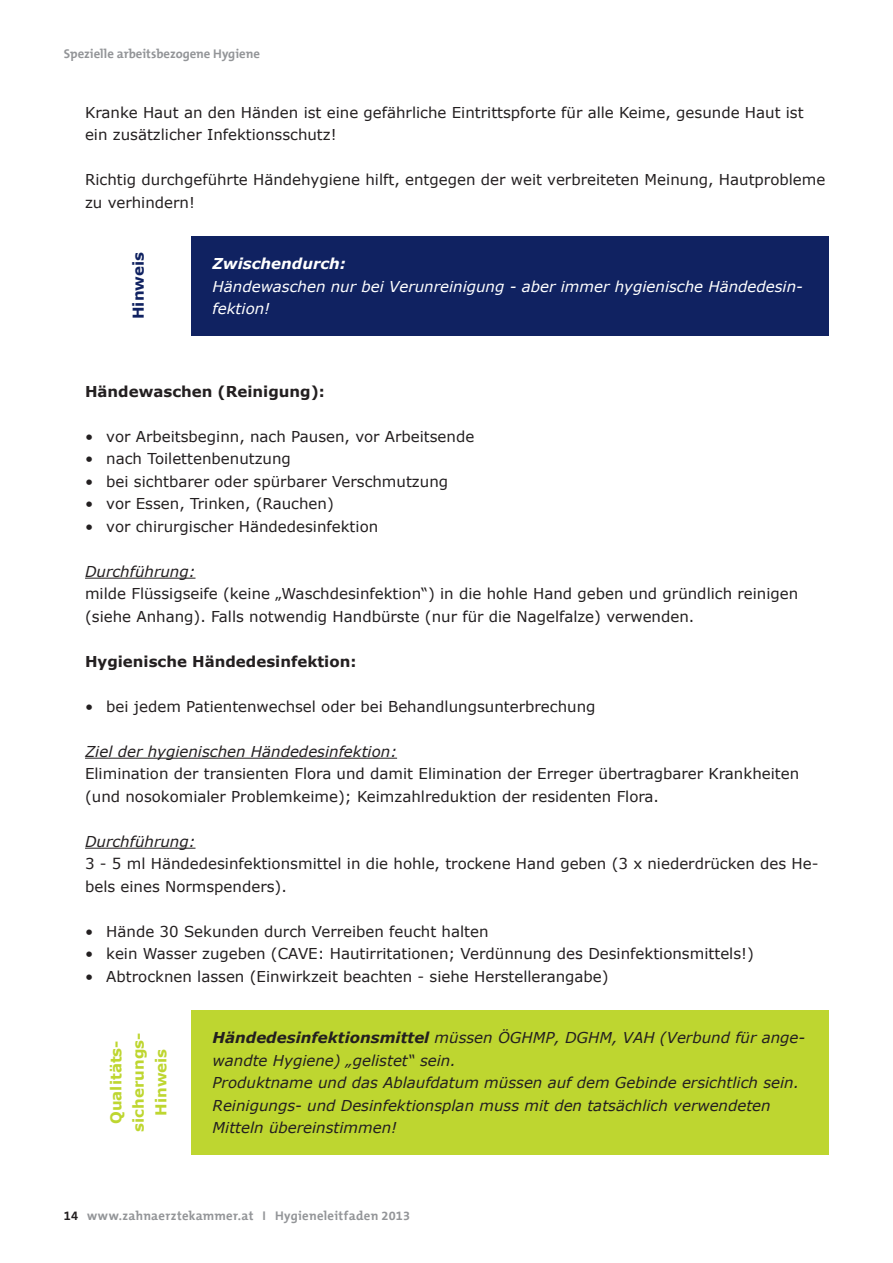
<style>
.page{position:relative;width:893px;height:1263px;background:#fff}
.page>*{position:absolute;margin:0;border:0;box-sizing:border-box;transform-origin:0 0}
.Fließtext{font:15px/22.5px "Verdana";color:#231f20}
.Fließtext-2{font:italic 15px/22.5px "Verdana";color:#231f20}
.Fließtext-3{font:italic 15px/22.5px "Verdana";color:#fff}
.Fließtext-4{font:700 15px "Verdana";color:#231f20}
.Fließtext_fett{font:700 15px "Verdana";color:#bed630}
.Fließtext-5{font:italic 700 15px "Verdana";color:#fff}
.Fließtext_fett-2{font:700 15px "Verdana";color:#102261}
.t1{font:700 12.75px "The Mix B7";letter-spacing:.01em;color:#939598}
.s1{font-weight:700}
.s2{color:#231f20}
</style>
<div class="page">
<hr style="left:85px;top:578px;width:111px;height:1px;background:#231f20">
<hr style="left:85px;top:758px;width:312px;height:1px;background:#231f20">
<hr style="left:85px;top:848px;width:111px;height:1px;background:#231f20">
<div style="left:191px;top:236px;width:638px;height:99px;background:#102261"></div>
<div style="left:191px;top:1010px;width:638px;height:144px;background:#bed630"></div>
<p class="t1" style="left:64px;top:47px;width:198px">Spezielle arbeitsbezogene Hygiene</p>
<p class="Fließtext" style="left:85px;top:101px;width:720px">Kranke Haut an den Händen ist eine gefährliche Eintrittspforte für alle Keime, gesunde Haut ist ein zusätzlicher Infektionsschutz!</p>
<p class="Fließtext" style="left:85px;top:168px;width:742px">Richtig durchgeführte Händehygiene hilft, entgegen der weit verbreiteten Meinung, Hautprobleme zu verhindern!</p>
<p class="Fließtext_fett-2" style="left:128px;top:319px;width:69px;rotate:-90deg">Hinweis</p>
<p class="Fließtext-5" style="left:213px;top:253px;width:135px">Zwischendurch:</p>
<p class="Fließtext-3" style="left:213px;top:275px;width:592px">Händewaschen nur bei Verunreinigung - aber immer hygienische Händedesin&shy;fektion!</p>
<p class="Fließtext-4" style="left:85px;top:381px;width:241px">Händewaschen (Reinigung):</p>
<p class="Fließtext" style="left:85px;top:425px;width:391px">• vor Arbeitsbeginn, nach Pausen, vor Arbeitsende</p>
<p class="Fließtext" style="left:85px;top:447px;width:207px">• nach Toilettenbenutzung</p>
<p class="Fließtext" style="left:85px;top:470px;width:365px">• bei sichtbarer oder spürbarer Verschmutzung</p>
<p class="Fließtext" style="left:85px;top:492px;width:250px">• vor Essen, Trinken, (Rauchen)</p>
<p class="Fließtext" style="left:85px;top:515px;width:295px">• vor chirurgischer Händedesinfektion</p>
<p class="Fließtext-2" style="left:85px;top:560px;width:112px">Durchführung:</p>
<p class="Fließtext" style="left:85px;top:582px;width:715px">milde Flüssigseife (keine „Waschdesinfektion“) in die hohle Hand geben und gründlich reinigen (siehe Anhang). Falls notwendig Handbürste (nur für die Nagelfalze) verwenden.</p>
<p class="Fließtext-4" style="left:85px;top:651px;width:273px">Hygienische Händedesinfektion:</p>
<p class="Fließtext" style="left:85px;top:695px;width:512px">• bei jedem Patientenwechsel oder bei Behandlungsunterbrechung</p>
<p class="Fließtext-2" style="left:85px;top:740px;width:314px">Ziel der hygienischen Händedesinfektion:</p>
<p class="Fließtext" style="left:85px;top:762px;width:716px">Elimination der transienten Flora und damit Elimination der Erreger übertragbarer Krankheiten (und nosokomialer Problemkeime); Keimzahlreduktion der residenten Flora.</p>
<p class="Fließtext-2" style="left:85px;top:830px;width:112px">Durchführung:</p>
<p class="Fließtext" style="left:85px;top:852px;width:735px">3 - 5 ml Händedesinfektionsmittel in die hohle, trockene Hand geben (3 x niederdrücken des He&shy;bels eines Normspenders).</p>
<p class="Fließtext" style="left:85px;top:920px;width:405px">• Hände 30 Sekunden durch Verreiben feucht halten</p>
<p class="Fließtext" style="left:85px;top:942px;width:670px">• kein Wasser zugeben (CAVE: Hautirritationen; Verdünnung des Desinfektionsmittels!)</p>
<p class="Fließtext" style="left:85px;top:965px;width:525px">• Abtrocknen lassen (Einwirkzeit beachten - siehe Herstellerangabe)</p>
<p class="Fließtext_fett" style="left:105px;top:1124px;width:85px;rotate:-90deg">Qualitäts-</p>
<p class="Fließtext_fett" style="left:128px;top:1132px;width:100px;rotate:-90deg">sicherungs-</p>
<p class="Fließtext_fett" style="left:150px;top:1116px;width:69px;rotate:-90deg">Hinweis</p>
<p class="Fließtext-2" style="left:213px;top:1026px;width:594px"><span class="s1">Händedesinfektionsmittel</span> müssen ÖGHMP, DGHM, VAH (Verbund für ange&shy;wandte Hygiene) „gelistet“ sein.</p>
<p class="Fließtext-2" style="left:213px;top:1071px;width:588px">Produktname und das Ablaufdatum müssen auf dem Gebinde ersichtlich sein.</p>
<p class="Fließtext-2" style="left:213px;top:1094px;width:560px">Reinigungs- und Desinfektionsplan muss mit den tatsächlich verwendeten<br>Mitteln übereinstimmen!</p>
<p class="t1" style="left:64px;top:1209px;width:348px"><span class="s2">14</span> www.zahnaerztekammer.at I Hygieneleitfaden 2013</p>
</div>
